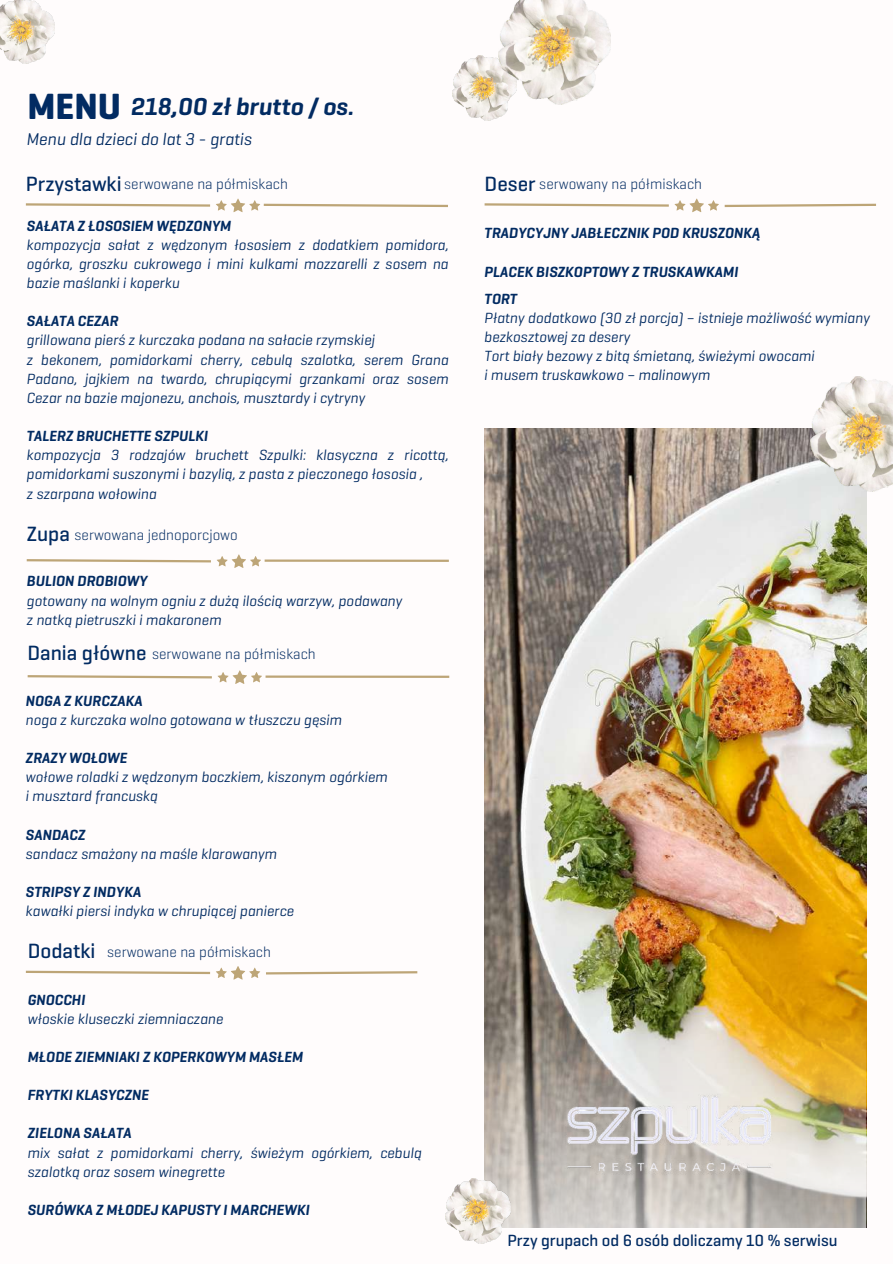
<style>
.page{position:relative;width:893px;height:1264px;background:#fff}
.page>*{position:absolute;margin:0;border:0;box-sizing:border-box;transform-origin:0 0}
.t1{font:24.9px "Geogrotesque Cyr Sem Bd Ita";color:#022b62}
.t2{font:500 21px "Geogrotesque Cyr";color:#022b62}
.t3{font:italic 17.4px "Geogrotesque Cyr";color:#022b62}
.t4{font:500 16.5px "Geogrotesque Cyr";color:#022b62}
.t5{font:italic 15px/19.2px "Geogrotesque Cyr";color:#022b62}
.t6{font:15px/27px "Geogrotesque Cyr Sem Bd Ita";color:#022b62}
.t7{font:300 15px "Geogrotesque Cyr";color:#022b62}
.s1{font-family:"Geogrotesque Cyr";font-weight:700;font-size:37.2px}
.s2{font-weight:500;font-size:21px}
</style>
<div class="page">
<img style="left:484px;top:428px;width:382px;height:799px">
<img style="left:484px;top:844px;width:381px;height:383px">
<img style="left:452px;top:55px;width:56px;height:65px">
<svg style="left:25px;top:198px;width:423px;height:14px"></svg>
<svg style="left:484px;top:198px;width:393px;height:14px"></svg>
<img style="left:810px;top:376px;width:82px;height:116px">
<hr style="left:264px;top:559px;width:185px;height:3px;background:#bda577">
<svg style="left:26px;top:554px;width:235px;height:14px"></svg>
<hr style="left:265px;top:675px;width:184px;height:3px;background:#bda577">
<svg style="left:27px;top:670px;width:235px;height:14px"></svg>
<img style="left:499px;top:0;width:111px;height:104px">
<img style="left:0;top:0;width:55px;height:64px">
<img style="left:446px;top:1178px;width:64px;height:65px">
<svg style="left:25px;top:966px;width:393px;height:13px"></svg>
<img style="left:530px;top:1059px;width:277px;height:148px">
<h1 class="t1" style="left:27px;top:98px;width:328px"><span class="s1">MENU</span> 218,00 zł brutto / os.</h1>
<p class="t3" style="left:27px;top:132px;width:227px">Menu dla dzieci do lat 3 - gratis</p>
<p class="t7" style="left:26px;top:178px;width:263px"><span class="s2">Przystawki</span> serwowane na półmiskach</p>
<p class="t6" style="left:27px;top:213px;width:206px">SAŁATA Z ŁOSOSIEM WĘDZONYM</p>
<p class="t5" style="left:27px;top:236px;width:423px;text-align:justify">kompozycja sałat z wędzonym łososiem z dodatkiem pomidora, ogórka, groszku cukrowego i mini kulkami mozzarelli z sosem na bazie maślanki i koperku</p>
<p class="t6" style="left:27px;top:309px;width:93px">SAŁATA CEZAR</p>
<p class="t5" style="left:27px;top:332px;width:423px">grillowana pierś z kurczaka podana na sałacie rzymskiej<br>z bekonem, pomidorkami cherry, cebulą szalotka, serem Grana Padano, jajkiem na twardo, chrupiącymi grzankami oraz sosem Cezar na bazie majonezu, anchois, musztardy i cytryny</p>
<p class="t6" style="left:27px;top:424px;width:183px">TALERZ BRUCHETTE SZPULKI</p>
<p class="t5" style="left:27px;top:447px;width:423px">kompozycja 3 rodzajów bruchett Szpulki: klasyczna z ricottą, pomidorkami suszonymi i bazylią, z pasta z pieczonego łososia ,<br>z szarpana wołowina</p>
<p class="t7" style="left:27px;top:529px;width:212px"><span class="s2">Zupa</span> serwowana jednoporcjowo</p>
<p class="t6" style="left:27px;top:569px;width:122px">BULION DROBIOWY</p>
<p class="t5" style="left:27px;top:592px;width:377px">gotowany na wolnym ogniu z dużą ilością warzyw, podawany z natką pietruszki i makaronem</p>
<p class="t7" style="left:152px;top:648px;width:165px">serwowane na półmiskach</p>
<p class="t6" style="left:26px;top:688px;width:118px">NOGA Z KURCZAKA</p>
<p class="t5" style="left:26px;top:711px;width:318px">noga z kurczaka wolno gotowana w tłuszczu gęsim</p>
<p class="t6" style="left:26px;top:746px;width:103px">ZRAZY WOŁOWE</p>
<p class="t5" style="left:26px;top:769px;width:363px">wołowe roladki z wędzonym boczkiem, kiszonym ogórkiem i musztard francuską</p>
<p class="t6" style="left:26px;top:822px;width:61px">SANDACZ</p>
<p class="t5" style="left:26px;top:845px;width:253px">sandacz smażony na maśle klarowanym</p>
<p class="t6" style="left:26px;top:879px;width:117px">STRIPSY Z INDYKA</p>
<p class="t5" style="left:26px;top:902px;width:270px">kawałki piersi indyka w chrupiącej panierce</p>
<h2 class="t2" style="left:27px;top:645px;width:121px">Dania główne</h2>
<p class="t7" style="left:28px;top:946px;width:244px"><span class="s2">Dodatki</span> serwowane na półmiskach</p>
<p class="t6" style="left:28px;top:987px;width:59px">GNOCCHI</p>
<p class="t5" style="left:28px;top:1010px;width:197px">włoskie kluseczki ziemniaczane</p>
<p class="t6" style="left:28px;top:1044px;width:277px">MŁODE ZIEMNIAKI Z KOPERKOWYM MASŁEM</p>
<p class="t6" style="left:28px;top:1082px;width:123px">FRYTKI KLASYCZNE</p>
<p class="t6" style="left:28px;top:1121px;width:105px">ZIELONA SAŁATA</p>
<p class="t5" style="left:28px;top:1144px;width:395px">mix sałat z pomidorkami cherry, świeżym ogórkiem, cebulą szalotką oraz sosem winegrette</p>
<p class="t6" style="left:28px;top:1197px;width:284px">SURÓWKA Z MŁODEJ KAPUSTY I MARCHEWKI</p>
<p class="t7" style="left:484px;top:178px;width:219px"><span class="s2">Deser</span> serwowany na półmiskach</p>
<p class="t6" style="left:484px;top:221px;width:277px">TRADYCYJNY JABŁECZNIK POD KRUSZONKĄ</p>
<p class="t6" style="left:484px;top:259px;width:255px">PLACEK BISZKOPTOWY Z TRUSKAWKAMI<br>TORT</p>
<p class="t5" style="left:484px;top:309px;width:387px">Płatny dodatkowo (30 zł porcja) – istnieje możliwość wymiany bezkosztowej za desery<br>Tort biały bezowy z bitą śmietaną, świeżymi owocami<br>i musem truskawkowo – malinowym</p>
<p class="t4" style="left:507px;top:1234px;width:331px">Przy grupach od 6 osób doliczamy 10 % serwisu</p>
</div>
